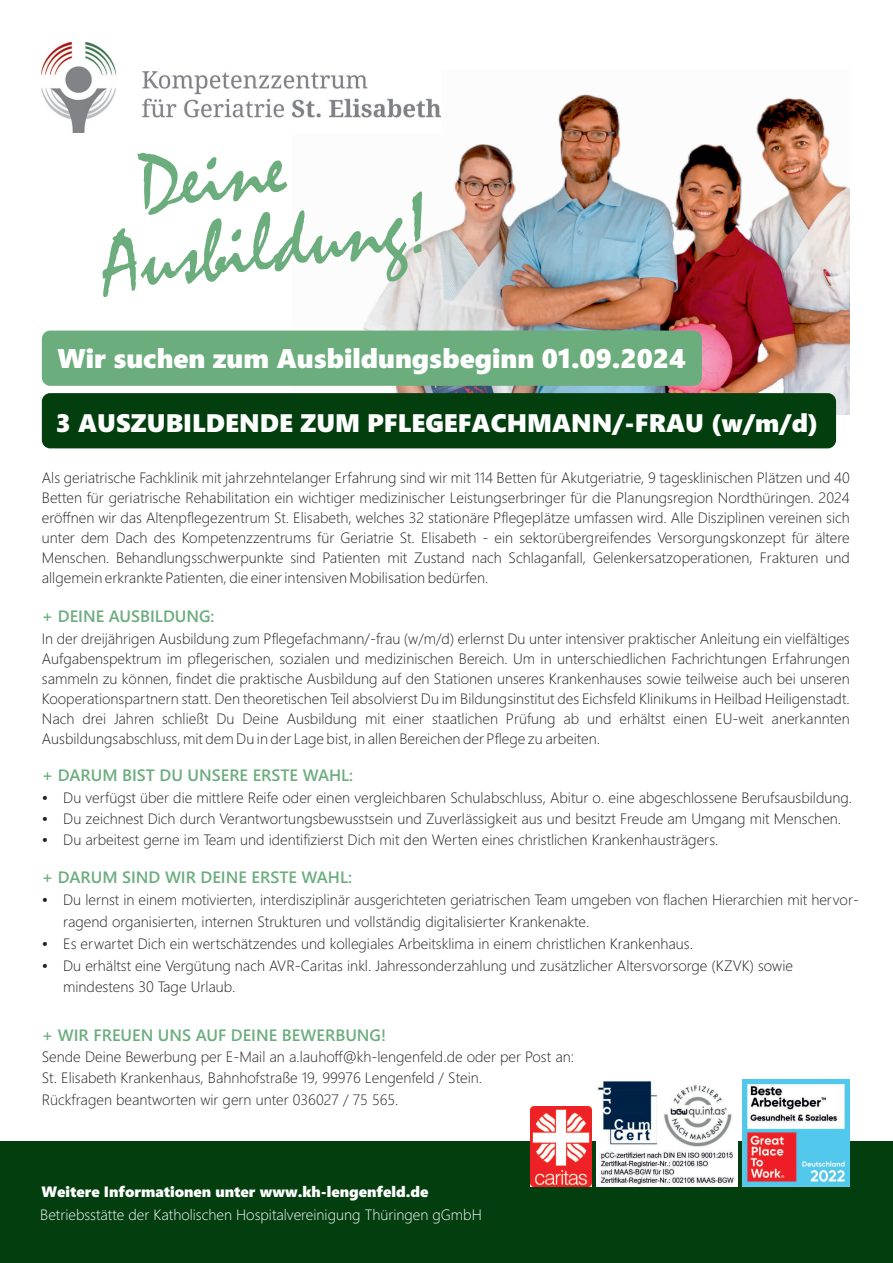
<style>
.page{position:relative;width:893px;height:1263px;background:#fff}
.page>*{position:absolute;margin:0;border:0;box-sizing:border-box;transform-origin:0 0}
.t1{font:85.65px "Mistral";color:#6cad7e}
.t2{font:27px "Segoe UI Black";color:#fff}
.t3{font:25.35px "Segoe UI Black";color:#fff}
.t4{font:600 16.5px "Segoe UI";color:#6cad7e}
.t5{font:300 15px/20px "Segoe UI";color:#231f20}
.t6{font:300 15px "Segoe UI";color:#fff}
.t7{font:15px "Segoe UI Black";color:#fff}
</style>
<div class="page">
<img style="left:292px;top:94px;width:558px;height:320px">
<img style="left:42px;top:43px;width:398px;height:90px">
<div style="left:0;top:1141px;width:892px;height:122px;background:#033e0f"></div>
<img style="left:597px;top:1080px;width:140px;height:106px">
<img style="left:531px;top:1107px;width:60px;height:79px">
<img style="left:743px;top:1079px;width:107px;height:107px">
<div style="left:42px;top:331px;width:660px;height:55px;background:#6cad7e;border-radius:8px"></div>
<div style="left:42px;top:393px;width:794px;height:55px;background:#033e0f;border-radius:8px"></div>
<h1 class="t1" style="left:135px;top:156px;width:149px;rotate:-7deg">Deine</h1>
<h1 class="t1" style="left:99px;top:236px;width:331px;rotate:-7deg">Ausbildung!</h1>
<h2 class="t2" style="left:57px;top:348px;width:630px">Wir suchen zum Ausbildungsbeginn 01.09.2024</h2>
<h3 class="t3" style="left:56px;top:413px;width:764px">3 AUSZUBILDENDE ZUM PFLEGEFACHMANN/-FRAU (w/m/d)</h3>
<p class="t5" style="left:42px;top:469px;width:809px;text-align:justify">Als geriatrische Fachklinik mit jahrzehntelanger Erfahrung sind wir mit 114 Betten für Akutgeriatrie, 9 tagesklinischen Plätzen und 40<br>Betten für geriatrische Rehabilitation ein wichtiger medizinischer Leistungserbringer für die Planungsregion Nordthüringen. 2024 eröffnen wir das Altenpflegezentrum St. Elisabeth, welches 32 stationäre Pflegeplätze umfassen wird. Alle Disziplinen vereinen sich unter dem Dach des Kompetenzzentrums für Geriatrie St. Elisabeth - ein sektorübergreifendes Versorgungskonzept für ältere Menschen. Behandlungsschwerpunkte sind Patienten mit Zustand nach Schlaganfall, Gelenkersatzoperationen, Frakturen und allgemein erkrankte Patienten, die einer intensiven Mobilisation bedürfen.</p>
<p class="t4" style="left:42px;top:610px;width:174px">+ DEINE AUSBILDUNG:</p>
<p class="t5" style="left:42px;top:630px;width:809px;text-align:justify">In der dreijährigen Ausbildung zum Pflegefachmann/-frau (w/m/d) erlernst Du unter intensiver praktischer Anleitung ein vielfältiges Aufgabenspektrum im pflegerischen, sozialen und medizinischen Bereich. Um in unterschiedlichen Fachrichtungen Erfahrungen sammeln zu können, findet die praktische Ausbildung auf den Stationen unseres Krankenhauses sowie teilweise auch bei unseren Kooperationspartnern statt. Den theoretischen Teil absolvierst Du im Bildungsinstitut des Eichsfeld Klinikums in Heilbad Heiligenstadt.<br>Nach drei Jahren schließt Du Deine Ausbildung mit einer staatlichen Prüfung ab und erhältst einen EU-weit anerkannten Ausbildungsabschluss, mit dem Du in der Lage bist, in allen Bereichen der Pflege zu arbeiten.</p>
<p class="t4" style="left:42px;top:769px;width:313px">+ DARUM BIST DU UNSERE ERSTE WAHL:</p>
<p class="t5" style="left:63px;top:789px;width:790px;line-height:20.9px">Du verfügst über die mittlere Reife oder einen vergleichbaren Schulabschluss, Abitur o. eine abgeschlossene Berufsausbildung.<br>Du zeichnest Dich durch Verantwortungsbewusstsein und Zuverlässigkeit aus und besitzt Freude am Umgang mit Menschen.<br>Du arbeitest gerne im Team und identifizierst Dich mit den Werten eines christlichen Krankenhausträgers.</p>
<p class="t4" style="left:42px;top:870px;width:312px">+ DARUM SIND WIR DEINE ERSTE WAHL:</p>
<p class="t5" style="left:63px;top:890px;width:797px;line-height:21.9px">Du lernst in einem motivierten, interdisziplinär ausgerichteten geriatrischen Team umgeben von flachen Hierarchien mit hervor&shy;ragend organisierten, internen Strukturen und vollständig digitalisierter Krankenakte.<br>Es erwartet Dich ein wertschätzendes und kollegiales Arbeitsklima in einem christlichen Krankenhaus.<br>Du erhältst eine Vergütung nach AVR-Caritas inkl. Jahressonderzahlung und zusätzlicher Altersvorsorge (KZVK) sowie mindestens 30 Tage Urlaub.</p>
<p class="t4" style="left:42px;top:1029px;width:346px">+ WIR FREUEN UNS AUF DEINE BEWERBUNG!</p>
<p class="t5" style="left:42px;top:1047px;width:534px;line-height:21.9px">Sende Deine Bewerbung per E-Mail an a.lauhoff@kh-lengenfeld.de oder per Post an:<br>St. Elisabeth Krankenhaus, Bahnhofstraße 19, 99976 Lengenfeld / Stein.<br>Rückfragen beantworten wir gern unter 036027 / 75 565.</p>
<p class="t7" style="left:41px;top:1186px;width:389px">Weitere Informationen unter www.kh-lengenfeld.de</p>
<p class="t6" style="left:40px;top:1209px;width:443px">Betriebsstätte der Katholischen Hospitalvereinigung Thüringen gGmbH</p>
</div>
